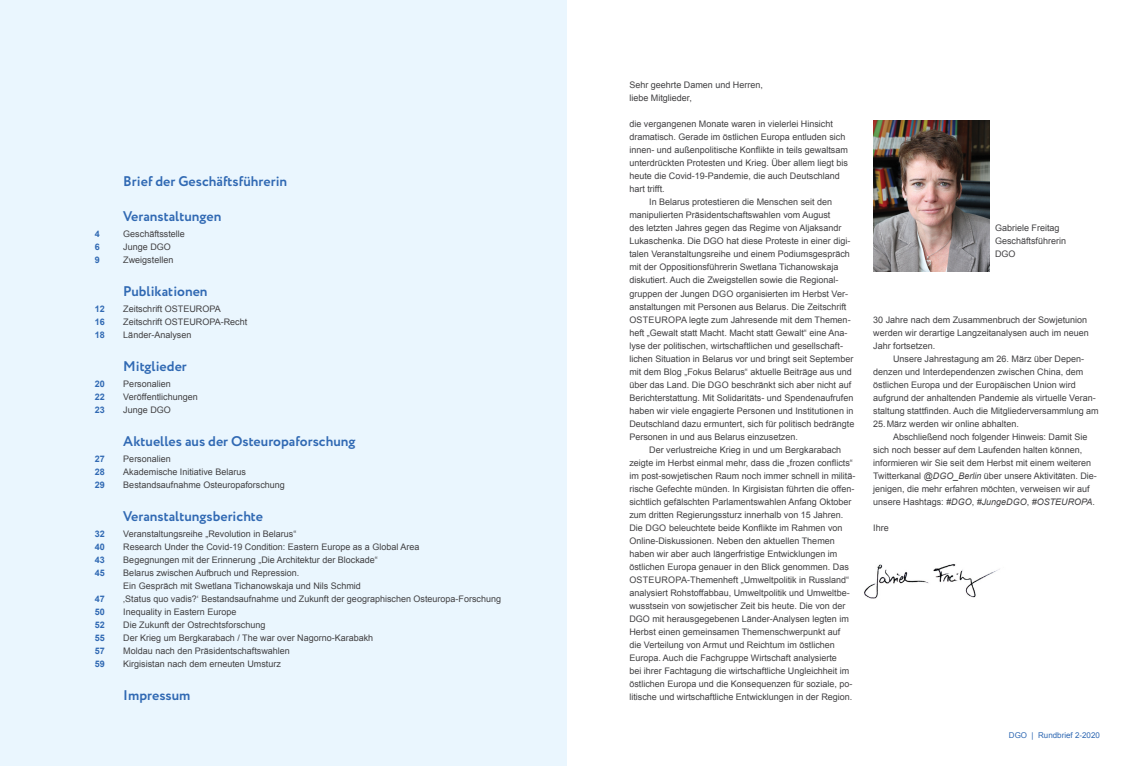
<style>
.page{position:relative;width:1134px;height:766px;background:#fff}
.page>*{position:absolute;margin:0;border:0;box-sizing:border-box;transform-origin:0 0}
.t1{font:700 14px "Circe";color:#3069b3}
.t2{font:9px/13px "Arial";color:#414042}
.t3{font:700 9px "Arial";color:#3069b3}
.t4{font:8px "Arial";color:#3069b3}
.s1{font-style:italic}
</style>
<div class="page">
<img style="left:873px;top:121px;width:116px;height:151px">
<img style="left:864px;top:564px;width:136px;height:35px">
<div style="left:0;top:0;width:567px;height:765px;background:#eaf6fe"></div>
<h1 class="t1" style="left:123px;top:171px;width:165px">Brief der Geschäftsführerin</h1>
<h1 class="t1" style="left:123px;top:207px;width:100px">Veranstaltungen</h1>
<p class="t3" style="left:95px;top:228px;width:7px">4</p>
<p class="t2" style="left:123px;top:227px;width:63px">Geschäftsstelle</p>
<p class="t3" style="left:95px;top:241px;width:7px">6</p>
<p class="t2" style="left:123px;top:240px;width:49px">Junge DGO</p>
<p class="t3" style="left:95px;top:254px;width:7px">9</p>
<p class="t2" style="left:123px;top:253px;width:52px">Zweigstellen</p>
<h1 class="t1" style="left:123px;top:282px;width:86px">Publikationen</h1>
<p class="t3" style="left:95px;top:303px;width:12px">12</p>
<p class="t2" style="left:123px;top:302px;width:99px">Zeitschrift OSTEUROPA</p>
<p class="t3" style="left:95px;top:316px;width:12px">16</p>
<p class="t2" style="left:123px;top:315px;width:125px">Zeitschrift OSTEUROPA-Recht</p>
<p class="t3" style="left:95px;top:329px;width:12px">18</p>
<p class="t2" style="left:123px;top:328px;width:70px">Länder-Analysen</p>
<h1 class="t1" style="left:123px;top:357px;width:65px">Mitglieder</h1>
<p class="t3" style="left:95px;top:378px;width:12px">20</p>
<p class="t2" style="left:123px;top:377px;width:49px">Personalien</p>
<p class="t3" style="left:95px;top:391px;width:12px">22</p>
<p class="t2" style="left:123px;top:390px;width:76px">Veröffentlichungen</p>
<p class="t3" style="left:95px;top:404px;width:12px">23</p>
<p class="t2" style="left:123px;top:403px;width:49px">Junge DGO</p>
<h1 class="t1" style="left:123px;top:432px;width:234px">Aktuelles aus der Osteuropaforschung</h1>
<p class="t3" style="left:95px;top:452px;width:12px">27</p>
<p class="t2" style="left:123px;top:452px;width:49px">Personalien</p>
<p class="t3" style="left:95px;top:465px;width:12px">28</p>
<p class="t2" style="left:123px;top:465px;width:124px">Akademische Initiative Belarus</p>
<p class="t3" style="left:95px;top:478px;width:12px">29</p>
<p class="t2" style="left:123px;top:478px;width:163px">Bestandsaufnahme Osteuropaforschung</p>
<h1 class="t1" style="left:123px;top:506px;width:141px">Veranstaltungsberichte</h1>
<p class="t3" style="left:95px;top:527px;width:12px">32</p>
<p class="t2" style="left:123px;top:527px;width:175px">Veranstaltungsreihe „Revolution in Belarus“</p>
<p class="t3" style="left:95px;top:540px;width:12px">40</p>
<p class="t2" style="left:123px;top:540px;width:298px">Research Under the Covid-19 Condition: Eastern Europe as a Global Area</p>
<p class="t3" style="left:95px;top:553px;width:12px">43</p>
<p class="t2" style="left:123px;top:553px;width:256px">Begegnungen mit der Erinnerung „Die Architektur der Blockade“</p>
<p class="t3" style="left:95px;top:566px;width:12px">45</p>
<p class="t2" style="left:123px;top:566px;width:239px">Belarus zwischen Aufbruch und Repression.<br>Ein Gespräch mit Swetlana Tichanowskaja und Nils Schmid</p>
<p class="t3" style="left:95px;top:592px;width:12px">47</p>
<p class="t2" style="left:123px;top:592px;width:379px">‚Status quo vadis?‘ Bestandsaufnahme und Zukunft der geographischen Osteuropa-Forschung</p>
<p class="t3" style="left:95px;top:605px;width:12px">50</p>
<p class="t2" style="left:123px;top:605px;width:115px">Inequality in Eastern Europe</p>
<p class="t3" style="left:95px;top:618px;width:12px">52</p>
<p class="t2" style="left:123px;top:618px;width:144px">Die Zukunft der Ostrechtsforschung</p>
<p class="t3" style="left:95px;top:631px;width:12px">55</p>
<p class="t2" style="left:123px;top:631px;width:251px">Der Krieg um Bergkarabach / The war over Nagorno-Karabakh</p>
<p class="t3" style="left:95px;top:644px;width:12px">57</p>
<p class="t2" style="left:123px;top:644px;width:168px">Moldau nach den Präsidentschaftswahlen</p>
<p class="t3" style="left:95px;top:657px;width:12px">59</p>
<p class="t2" style="left:123px;top:657px;width:159px">Kirgisistan nach dem erneuten Umsturz</p>
<h1 class="t1" style="left:123px;top:685px;width:69px">Impressum</h1>
<p class="t2" style="left:629px;top:79px;width:135px">Sehr geehrte Damen und Herren, liebe Mitglieder,</p>
<p class="t2" style="left:629px;top:118px;width:205px">die vergangenen Monate waren in vielerlei Hinsicht</p>
<p class="t2" style="left:629px;top:131px;width:218px">dramatisch. Gerade im östlichen Europa entluden sich</p>
<p class="t2" style="left:629px;top:144px;width:220px">innen- und außenpolitische Konflikte in teils gewaltsam</p>
<p class="t2" style="left:629px;top:157px;width:220px">unterdrückten Protesten und Krieg. Über allem liegt bis</p>
<p class="t2" style="left:629px;top:170px;width:212px">heute die Covid-19-Pandemie, die auch Deutschland</p>
<p class="t2" style="left:629px;top:183px;width:37px">hart trifft.</p>
<p class="t2" style="left:649px;top:196px;width:185px">In Belarus protestieren die Menschen seit den</p>
<p class="t2" style="left:629px;top:209px;width:203px">manipulierten Präsidentschaftswahlen vom August</p>
<p class="t2" style="left:629px;top:222px;width:214px">des letzten Jahres gegen das Regime von Aljaksandr</p>
<p class="t2" style="left:629px;top:235px;width:223px">Lukaschenka. Die DGO hat diese Proteste in einer digi-</p>
<p class="t2" style="left:629px;top:248px;width:222px">talen Veranstaltungsreihe und einem Podiumsgespräch</p>
<p class="t2" style="left:629px;top:261px;width:211px">mit der Oppositionsführerin Swetlana Tichanowskaja</p>
<p class="t2" style="left:629px;top:274px;width:211px">diskutiert. Auch die Zweigstellen sowie die Regional-</p>
<p class="t2" style="left:629px;top:287px;width:220px">gruppen der Jungen DGO organisierten im Herbst Ver-</p>
<p class="t2" style="left:629px;top:300px;width:219px">anstaltungen mit Personen aus Belarus. Die Zeitschrift</p>
<p class="t2" style="left:629px;top:313px;width:223px">OSTEUROPA legte zum Jahresende mit dem Themen-</p>
<p class="t2" style="left:629px;top:326px;width:220px">heft „Gewalt statt Macht. Macht statt Gewalt“ eine Ana-</p>
<p class="t2" style="left:629px;top:339px;width:215px">lyse der politischen, wirtschaftlichen und gesellschaft-</p>
<p class="t2" style="left:629px;top:352px;width:226px">lichen Situation in Belarus vor und bringt seit September</p>
<p class="t2" style="left:629px;top:365px;width:224px">mit dem Blog „Fokus Belarus“ aktuelle Beiträge aus und</p>
<p class="t2" style="left:629px;top:378px;width:223px">über das Land. Die DGO beschränkt sich aber nicht auf</p>
<p class="t2" style="left:629px;top:391px;width:226px">Berichterstattung. Mit Solidaritäts- und Spendenaufrufen</p>
<p class="t2" style="left:629px;top:404px;width:226px">haben wir viele engagierte Personen und Institutionen in</p>
<p class="t2" style="left:629px;top:417px;width:227px">Deutschland dazu ermuntert, sich für politisch bedrängte</p>
<p class="t2" style="left:629px;top:430px;width:170px">Personen in und aus Belarus einzusetzen.</p>
<p class="t2" style="left:649px;top:443px;width:194px">Der verlustreiche Krieg in und um Bergkarabach</p>
<p class="t2" style="left:629px;top:456px;width:225px">zeigte im Herbst einmal mehr, dass die „frozen conflicts“</p>
<p class="t2" style="left:629px;top:469px;width:228px">im post-sowjetischen Raum noch immer schnell in militä-</p>
<p class="t2" style="left:629px;top:482px;width:226px">rische Gefechte münden. In Kirgisistan führten die offen-</p>
<p class="t2" style="left:629px;top:495px;width:224px">sichtlich gefälschten Parlamentswahlen Anfang Oktober</p>
<p class="t2" style="left:629px;top:508px;width:216px">zum dritten Regierungssturz innerhalb von 15 Jahren.</p>
<p class="t2" style="left:629px;top:521px;width:215px">Die DGO beleuchtete beide Konflikte im Rahmen von</p>
<p class="t2" style="left:629px;top:534px;width:207px">Online-Diskussionen. Neben den aktuellen Themen</p>
<p class="t2" style="left:629px;top:547px;width:210px">haben wir aber auch längerfristige Entwicklungen im</p>
<p class="t2" style="left:629px;top:560px;width:221px">östlichen Europa genauer in den Blick genommen. Das</p>
<p class="t2" style="left:629px;top:573px;width:221px">OSTEUROPA-Themenheft „Umweltpolitik in Russland“</p>
<p class="t2" style="left:629px;top:586px;width:222px">analysiert Rohstoffabbau, Umweltpolitik und Umweltbe-</p>
<p class="t2" style="left:629px;top:599px;width:218px">wusstsein von sowjetischer Zeit bis heute. Die von der</p>
<p class="t2" style="left:629px;top:612px;width:221px">DGO mit herausgegebenen Länder-Analysen legten im</p>
<p class="t2" style="left:629px;top:625px;width:212px">Herbst einen gemeinsamen Themenschwerpunkt auf</p>
<p class="t2" style="left:629px;top:638px;width:207px">die Verteilung von Armut und Reichtum im östlichen</p>
<p class="t2" style="left:629px;top:651px;width:209px">Europa. Auch die Fachgruppe Wirtschaft analysierte</p>
<p class="t2" style="left:629px;top:664px;width:222px">bei ihrer Fachtagung die wirtschaftliche Ungleichheit im</p>
<p class="t2" style="left:629px;top:677px;width:225px">östlichen Europa und die Konsequenzen für soziale, po-</p>
<p class="t2" style="left:629px;top:690px;width:225px">litische und wirtschaftliche Entwicklungen in der Region.</p>
<p class="t2" style="left:995px;top:222px;width:73px">Gabriele Freitag<br>Geschäftsführerin<br>DGO</p>
<p class="t2" style="left:873px;top:313px;width:217px">30 Jahre nach dem Zusammenbruch der Sowjetunion werden wir derartige Langzeitanalysen auch im neuen<br>Jahr fortsetzen.</p>
<p class="t2" style="left:873px;top:352px;width:227px;text-indent:20px">Unsere Jahrestagung am 26. März über Depen&shy;denzen und Interdependenzen zwischen China, dem östlichen Europa und der Europäischen Union wird aufgrund der anhaltenden Pandemie als virtuelle Veran&shy;staltung stattfinden. Auch die Mitgliederversammlung am 25.März werden wir online abhalten.</p>
<p class="t2" style="left:873px;top:430px;width:225px;text-indent:20px">Abschließend noch folgender Hinweis: Damit Sie sich noch besser auf dem Laufenden halten können, informieren wir Sie seit dem Herbst mit einem weiteren Twitterkanal <span class="s1">@DGO_Berlin</span> über unsere Aktivitäten. Die&shy;jenigen, die mehr erfahren möchten, verweisen wir auf unsere Hashtags: <span class="s1">#DGO</span>, <span class="s1">#JungeDGO</span>, <span class="s1">#OSTEUROPA</span>.</p>
<p class="t2" style="left:873px;top:521px;width:17px">Ihre</p>
<p class="t4" style="left:1009px;top:729px;width:93px">DGO | Rundbrief 2-2020</p>
</div>
